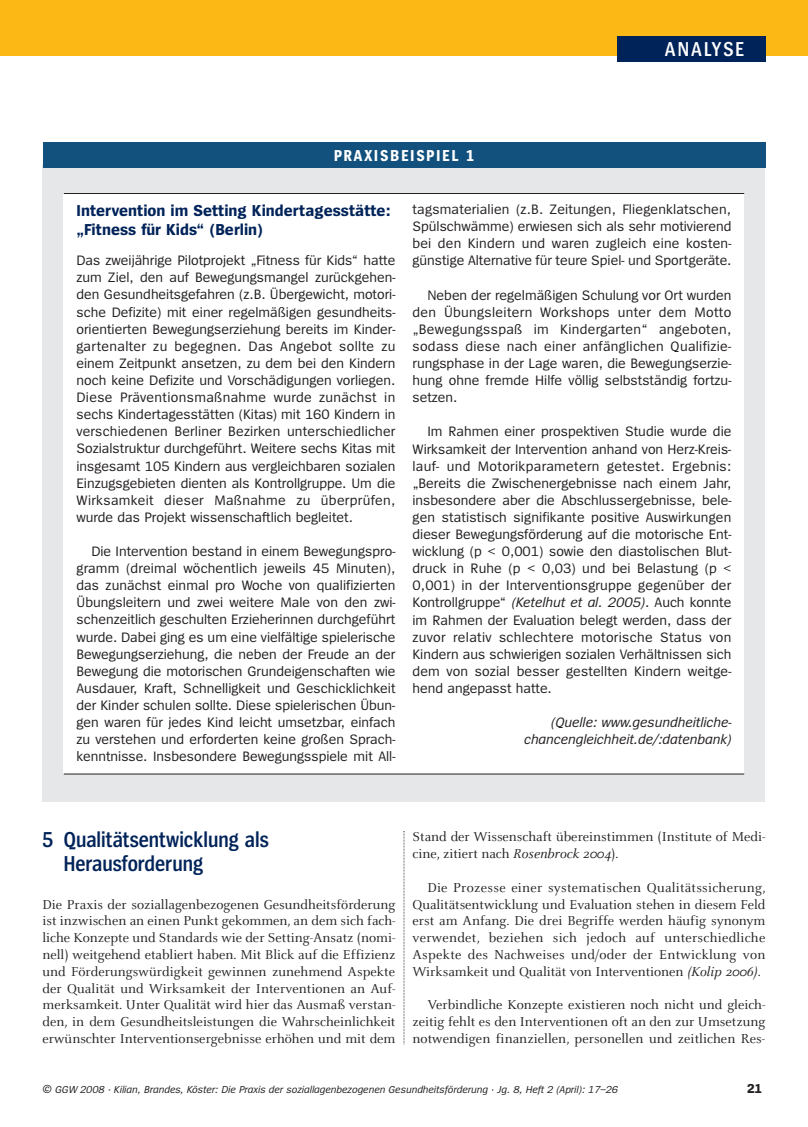
<style>
.page{position:relative;width:808px;height:1127px;background:#fff}
.page>*{position:absolute;margin:0;border:0;box-sizing:border-box;transform-origin:0 0}
.t1{font:600 22.5px/24px "Spiegel Cd";color:#002359}
.t2{font:600 21px "Spiegel Cd";letter-spacing:.1em;color:#fff}
.t3{font:700 16.5px/19.8px "Spiegel";color:#002359}
.t4{font:700 16.5px "Spiegel Cd";letter-spacing:.1em;color:#fff}
.t5{font:14.25px/17.1px "Spiegel";color:#231f20;text-align:justify}
.t6{font:14.25px/16.8px "Celeste";color:#231f20;text-align:justify}
.t7{font:italic 14.25px/17.1px "Spiegel";color:#231f20;text-align:right}
.t8{font:700 13.5px "Spiegel";color:#231f20}
.t9{font:italic 10.5px "Spiegel";color:#231f20}
.s1{font-style:italic}
.s2{font-size:12px}
</style>
<div class="page">
<svg style="left:404px;top:831px;width:1px;height:213px"></svg>
<div style="left:0;top:0;width:808px;height:55px;background:#fcb814"></div>
<div style="left:617px;top:36px;width:148px;height:26px;background:#002359"></div>
<div style="left:43px;top:164px;width:722px;height:637px;background:#e6e7e9"></div>
<div style="left:43px;top:142px;width:722px;height:26px;background:#12517d"></div>
<div style="left:64px;top:193px;width:680px;height:581px;background:#fff"></div>
<hr style="left:64px;top:193px;width:680px;height:1px;background:#231f20">
<hr style="left:64px;top:773px;width:680px;height:1px;background:#231f20">
<p class="t4" style="left:334px;top:149px;width:142px">PRAXISBEISPIEL 1</p>
<h2 class="t2" style="left:665px;top:41px;width:81px">ANALYSE</h2>
<p class="t3" style="left:77px;top:201px;width:316px">Intervention im Setting Kindertagesstätte: „Fitness für Kids“ (Berlin)</p>
<p class="t5" style="left:77px;top:253px;width:320px">Das zweijährige Pilotprojekt „Fitness für Kids“ hatte zum Ziel, den auf Bewegungsmangel zurückgehen&shy;den Gesundheitsgefahren (z.B. Übergewicht, motori&shy;sche Defizite) mit einer regelmäßigen gesundheits&shy;orientierten Bewegungserziehung bereits im Kinder&shy;gartenalter zu begegnen. Das Angebot sollte zu einem Zeitpunkt ansetzen, zu dem bei den Kindern noch keine Defizite und Vorschädigungen vorliegen.<br>Diese Präventionsmaßnahme wurde zunächst in sechs Kindertagesstätten (Kitas) mit 160 Kindern in verschiedenen Berliner Bezirken unterschiedlicher Sozialstruktur durchgeführt. Weitere sechs Kitas mit insgesamt 105 Kindern aus vergleichbaren sozialen Einzugsgebieten dienten als Kontrollgruppe. Um die Wirksamkeit dieser Maßnahme zu überprüfen, wurde das Projekt wissenschaftlich begleitet.</p>
<p class="t5" style="left:77px;top:544px;width:321px;text-indent:15px">Die Intervention bestand in einem Bewegungspro&shy;gramm (dreimal wöchentlich jeweils 45 Minuten), das zunächst einmal pro Woche von qualifizierten Übungsleitern und zwei weitere Male von den zwi&shy;schenzeitlich geschulten Erzieherinnen durchgeführt wurde. Dabei ging es um eine vielfältige spielerische Bewegungserziehung, die neben der Freude an der Bewegung die motorischen Grundeigenschaften wie Ausdauer, Kraft, Schnelligkeit und Geschicklichkeit der Kinder schulen sollte. Diese spielerischen Übun&shy;gen waren für jedes Kind leicht umsetzbar, einfach zu verstehen und erforderten keine großen Sprach&shy;kenntnisse. Insbesondere Bewegungsspiele mit All-</p>
<p class="t5" style="left:412px;top:202px;width:321px">tagsmaterialien (z.B. Zeitungen, Fliegenklatschen, Spülschwämme) erwiesen sich als sehr motivierend bei den Kindern und waren zugleich eine kosten&shy;günstige Alternative für teure Spiel- und Sportgeräte.</p>
<p class="t5" style="left:412px;top:287px;width:320px;text-indent:15px">Neben der regelmäßigen Schulung vor Ort wurden den Übungsleitern Workshops unter dem Motto „Bewegungsspaß im Kindergarten“ angeboten, sodass diese nach einer anfänglichen Qualifizie&shy;rungsphase in der Lage waren, die Bewegungserzie&shy;hung ohne fremde Hilfe völlig selbstständig fortzu&shy;setzen.</p>
<p class="t5" style="left:412px;top:424px;width:321px;text-indent:15px">Im Rahmen einer prospektiven Studie wurde die Wirksamkeit der Intervention anhand von Herz-Kreis&shy;lauf- und Motorikparametern getestet. Ergebnis: „Bereits die Zwischenergebnisse nach einem Jahr, insbesondere aber die Abschlussergebnisse, bele&shy;gen statistisch signifikante positive Auswirkungen dieser Bewegungsförderung auf die motorische Ent&shy;wicklung (p &lt; 0,001) sowie den diastolischen Blut&shy;druck in Ruhe (p &lt; 0,03) und bei Belastung (p &lt; 0,001) in der Interventionsgruppe gegenüber der Kontrollgruppe“ <span class="s1">(Ketelhut et al. 2005)</span>. Auch konnte im Rahmen der Evaluation belegt werden, dass der zuvor relativ schlechtere motorische Status von Kindern aus schwierigen sozialen Verhältnissen sich dem von sozial besser gestellten Kindern weitge&shy;hend angepasst hatte.</p>
<p class="t7" style="left:524px;top:715px;width:209px">(Quelle: www.gesundheitliche&shy;chancengleichheit.de/:datenbank)</p>
<h1 class="t1" style="left:64px;top:829px;width:206px;text-indent:-21px">5 Qualitätsentwicklung als<br>Herausforderung</h1>
<p class="t6" style="left:43px;top:896px;width:355px">Die Praxis der soziallagenbezogenen Gesundheitsförderung ist inzwischen an einen Punkt gekommen, an dem sich fach&shy;liche Konzepte und Standards wie der Setting-Ansatz (nomi&shy;nell) weitgehend etabliert haben. Mit Blick auf die Effizienz und Förderungswürdigkeit gewinnen zunehmend Aspekte der Qualität und Wirksamkeit der Interventionen an Auf&shy;merksamkeit. Unter Qualität wird hier das Ausmaß verstan&shy;den, in dem Gesundheitsleistungen die Wahrscheinlichkeit erwünschter Interventionsergebnisse erhöhen und mit dem</p>
<p class="t6" style="left:412px;top:829px;width:354px">Stand der Wissenschaft übereinstimmen (Institute of Medi&shy;cine, zitiert nach <span class="s1">Rosenbrock 2004</span>).</p>
<p class="t6" style="left:412px;top:879px;width:355px;text-indent:15px">Die Prozesse einer systematischen Qualitätssicherung, Qualitätsentwicklung und Evaluation stehen in diesem Feld erst am Anfang. Die drei Begriffe werden häufig synonym verwendet, beziehen sich jedoch auf unterschiedliche Aspekte des Nachweises und/oder der Entwicklung von Wirksamkeit und Qualität von Interventionen <span class="s1">(Kolip 2006)</span>.</p>
<p class="t6" style="left:412px;top:997px;width:354px;text-indent:15px">Verbindliche Konzepte existieren noch nicht und gleich&shy;zeitig fehlt es den Interventionen oft an den zur Umsetzung notwendigen finanziellen, personellen und zeitlichen Res-</p>
<p class="t9" style="left:43px;top:1085px;width:577px"><span class="s2">©</span> GGW 2008 · Kilian, Brandes, Köster: Die Praxis der soziallagenbezogenen Gesundheitsförderung · Jg. 8, Heft 2 (April): 17–26</p>
<p class="t8" style="left:747px;top:1083px;width:15px">21</p>
</div>
